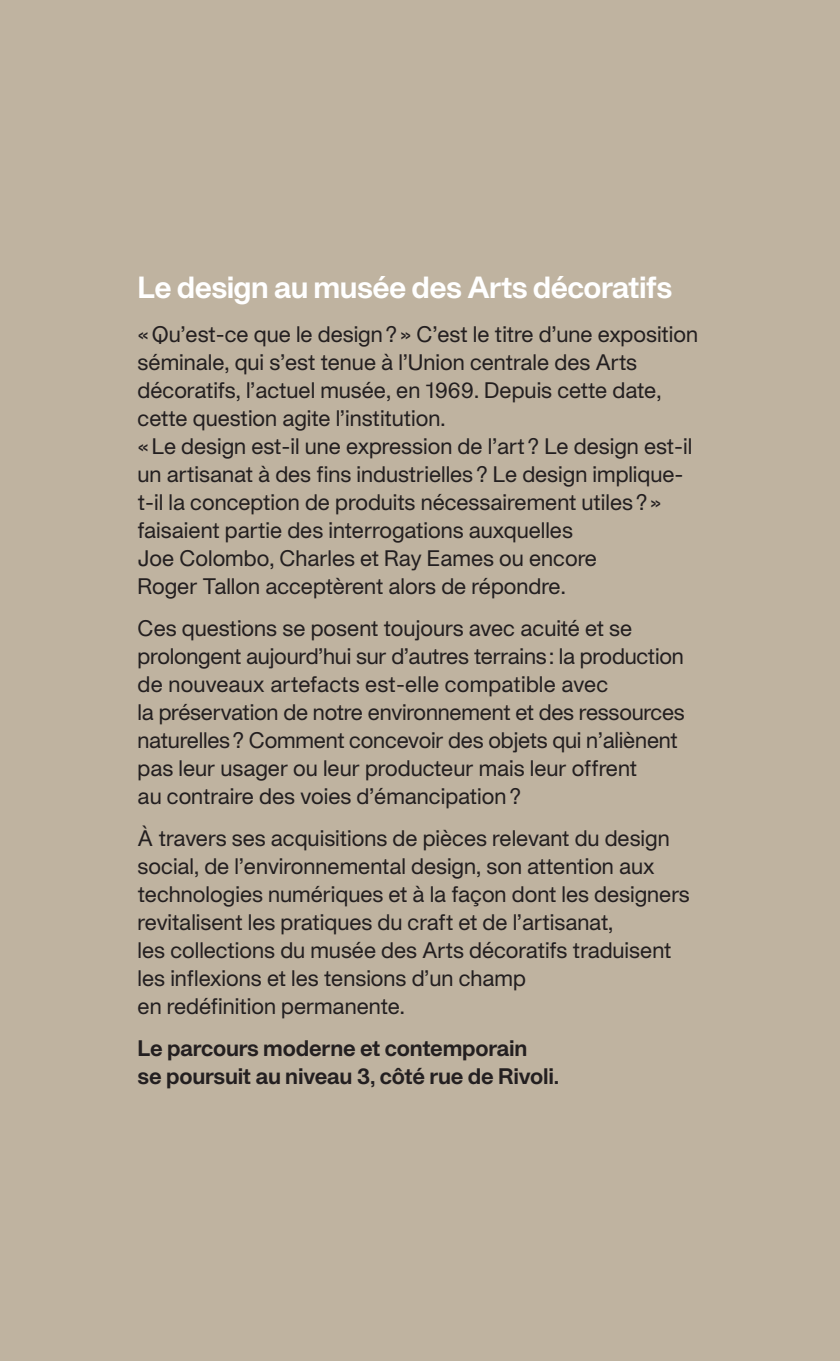
<style>
.page{position:relative;width:840px;height:1361px;background:#fff}
.page>*{position:absolute;margin:0;border:0;box-sizing:border-box;transform-origin:0 0}
.t1{font:30px "APK Protocol Bold";letter-spacing:-.025em;color:#fff}
.t2{font:22px/28px "APK Protocol Regular";color:#231f20}
.t3{font:22px/28px "APK Protocol Bold";letter-spacing:-.01em;color:#231f20}
</style>
<div class="page">
<div style="left:0;top:0;width:839px;height:1361px;background:#bfb3a0"></div>
<h1 class="t1" style="left:137px;top:268px;width:536px">Le design au musée des Arts décoratifs</h1>
<p class="t2" style="left:137px;top:319px;width:562px">« Qu’est-ce que le design ? » C’est le titre d’une exposition séminale, qui s’est tenue à l’Union centrale des Arts décoratifs, l’actuel musée, en 1969. Depuis cette date, cette question agite l’institution.<br>« Le design est-il une expression de l’art ? Le design est-il un artisanat à des fins industrielles ? Le design implique&shy;t-il la conception de produits nécessairement utiles ? » faisaient partie des interrogations auxquelles<br>Joe Colombo, Charles et Ray Eames ou encore<br>Roger Tallon acceptèrent alors de répondre.</p>
<p class="t2" style="left:137px;top:613px;width:548px">Ces questions se posent toujours avec acuité et se prolongent aujourd’hui sur d’autres terrains : la production de nouveaux artefacts est-elle compatible avec<br>la préservation de notre environnement et des ressources naturelles ? Comment concevoir des objets qui n’aliènent pas leur usager ou leur producteur mais leur offrent<br>au contraire des voies d’émancipation ?</p>
<p class="t2" style="left:137px;top:823px;width:553px">À travers ses acquisitions de pièces relevant du design social, de l’environnemental design, son attention aux technologies numériques et à la façon dont les designers revitalisent les pratiques du craft et de l’artisanat,<br>les collections du musée des Arts décoratifs traduisent les inflexions et les tensions d’un champ<br>en redéfinition permanente.</p>
<p class="t3" style="left:137px;top:1034px;width:423px">Le parcours moderne et contemporain<br>se poursuit au niveau 3, côté rue de Rivoli.</p>
</div>
